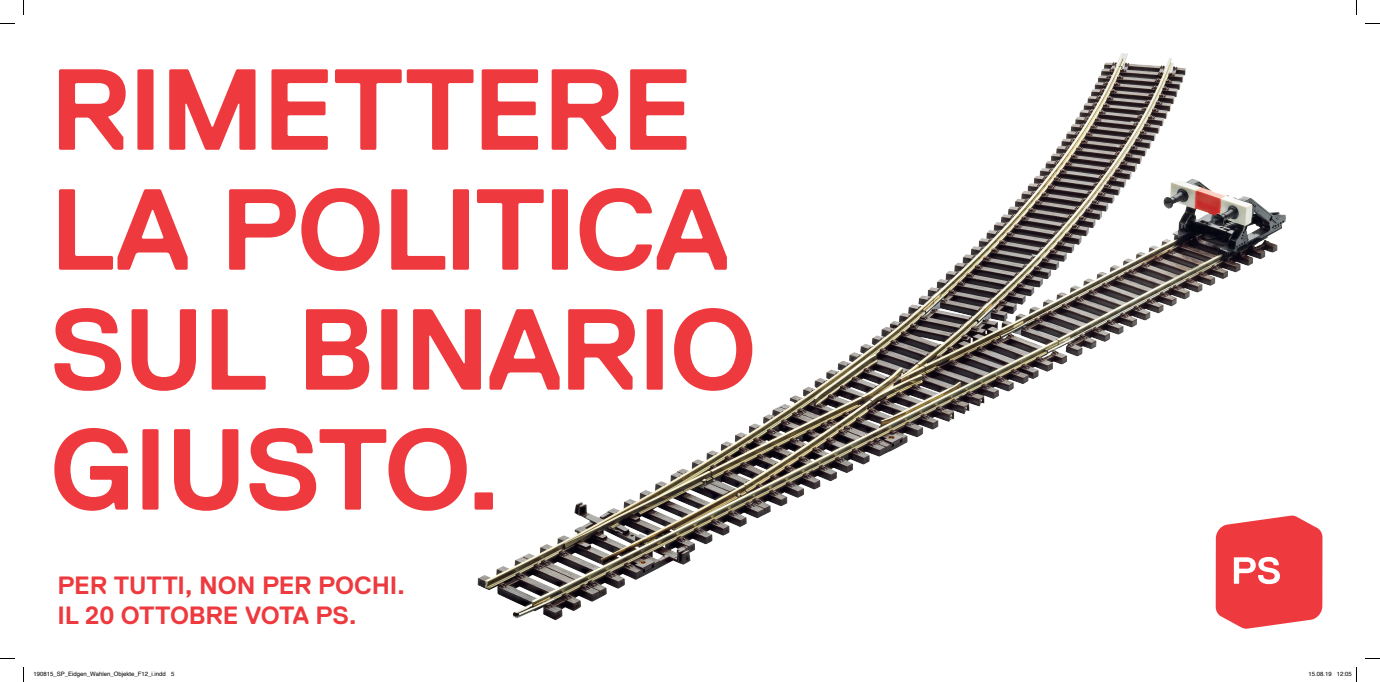
<style>
.page{position:relative;width:1380px;height:682px;background:#fff}
.page>*{position:absolute;margin:0;border:0;box-sizing:border-box;transform-origin:0 0}
.t1{font:700 115px/119.9px "Replica";letter-spacing:-.02em;color:#ee3a3e}
.t2{font:700 25px/30px "Replica";letter-spacing:-.01em;color:#ee3a3e}
.t3{font:6px "Helvetica";color:#000}
</style>
<div class="page">
<img style="left:477px;top:53px;width:846px;height:568px">
<svg style="left:1215px;top:516px;width:107px;height:113px;background:#f05a5d"></svg>
<svg style="left:0;top:23px;width:15px;height:1px"></svg>
<svg style="left:1365px;top:23px;width:14px;height:1px"></svg>
<svg style="left:0;top:658px;width:15px;height:1px"></svg>
<svg style="left:1365px;top:658px;width:14px;height:1px"></svg>
<svg style="left:23px;top:0;width:1px;height:15px"></svg>
<svg style="left:23px;top:667px;width:1px;height:15px"></svg>
<svg style="left:1356px;top:0;width:1px;height:15px"></svg>
<svg style="left:1356px;top:667px;width:1px;height:15px"></svg>
<h1 class="t1" style="left:50px;top:50px;width:708px">RIMETTERE<br>LA POLITICA<br>SUL BINARIO<br>GIUSTO.</h1>
<h2 class="t2" style="left:58px;top:571px;width:349px">PER TUTTI, NON PER POCHI.<br>IL 20 OTTOBRE VOTA PS.</h2>
<p class="t3" style="left:34px;top:669px;width:142px">190815_SP_Eidgen_Wahlen_Objekte_F12_i.indd 5</p>
<p class="t3" style="left:1308px;top:669px;width:45px">15.08.19 12:05</p>
</div>
